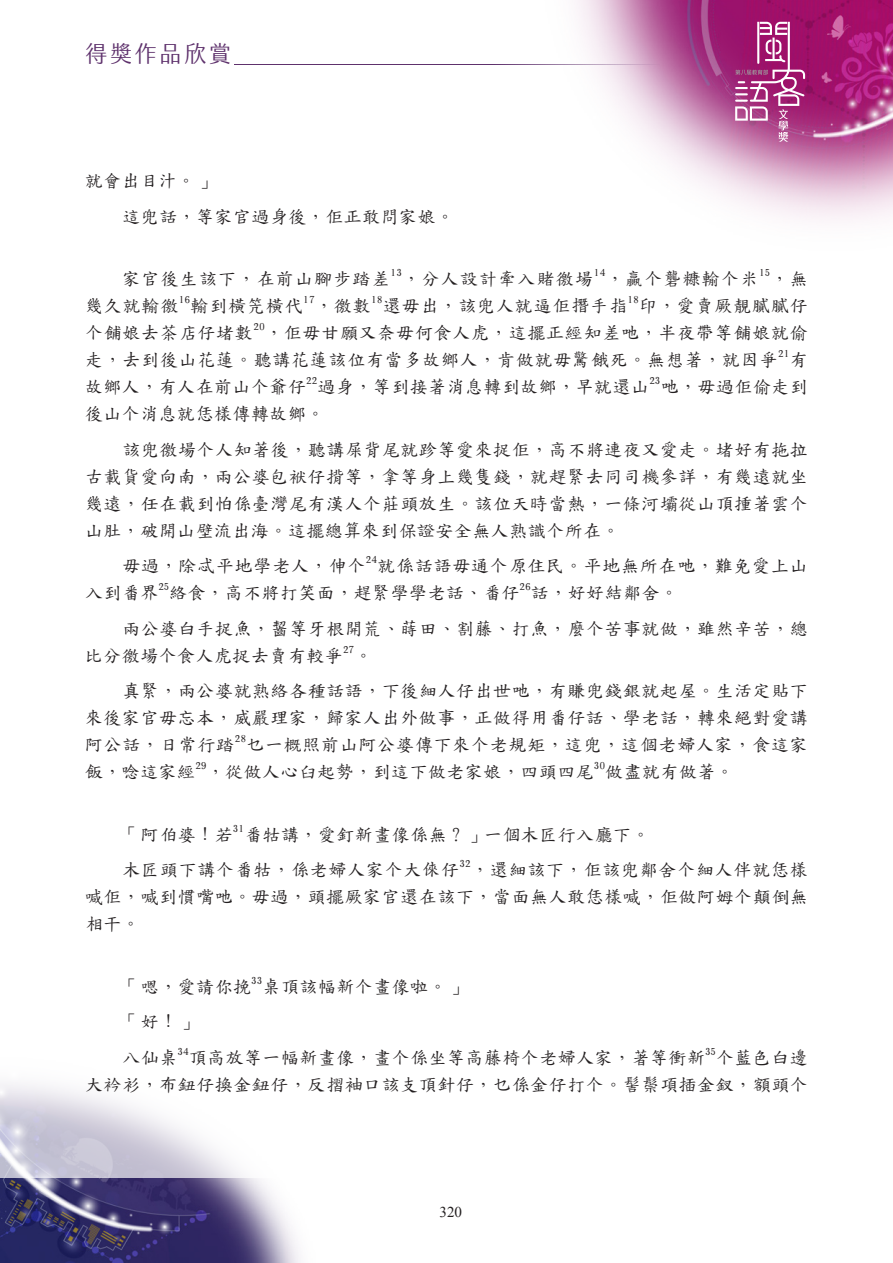
<style>
.page{position:relative;width:893px;height:1263px;background:#fff}
.page>*{position:absolute;margin:0;border:0;box-sizing:border-box;transform-origin:0 0}
.t1{font:22.5px "jf jinxuan fresh 2.2 Book";letter-spacing:.1em;color:#5e316c}
.C_內文{font:18px/27px "TWKAI";letter-spacing:.03em;color:#231f20;text-align:justify}
.C_內文-2{font:18px "TWKAI";letter-spacing:.065em;color:#231f20}
.t2{font:15px "Times New Roman";color:#231f20}
.C_內文-3{font:10.5px "TWKAI";letter-spacing:.04em;color:#231f20}
</style>
<div class="page">
<img style="left:0;top:1178px;width:300px;height:85px">
<img style="left:577px;top:0;width:316px;height:220px">
<svg style="left:735px;top:22px;width:70px;height:120px;background:#b44e8f"></svg>
<hr style="left:234px;top:64px;width:425px;height:1px;background:#5e316c">
<p class="t1" style="left:85px;top:41px;width:148px">得獎作品欣賞</p>
<p class="C_內文" style="left:85px;top:167px;width:130px">就會出目汁。」</p>
<p class="C_內文" style="left:122px;top:202px;width:333px">這兜話，等家官過身後，佢正敢問家娘。</p>
<p class="C_內文-2" style="left:122px;top:265px;width:269px">家官後生該下，在前山腳步踏差</p>
<p class="C_內文-3" style="left:391px;top:265px;width:13px">13</p>
<p class="C_內文-2" style="left:403px;top:265px;width:192px">，分人設計牽入賭徼場</p>
<p class="C_內文-3" style="left:594px;top:265px;width:13px">14</p>
<p class="C_內文-2" style="left:606px;top:265px;width:154px">，贏个礱糠輸个米</p>
<p class="C_內文-3" style="left:759px;top:265px;width:12px">15</p>
<p class="C_內文" style="left:771px;top:265px;width:39px">，無</p>
<p class="C_內文" style="left:85px;top:292px;width:95px">幾久就輸徼</p>
<p class="C_內文-3" style="left:179px;top:292px;width:12px">16</p>
<p class="C_內文" style="left:191px;top:292px;width:114px">輸到橫笐橫代</p>
<p class="C_內文-3" style="left:304px;top:292px;width:12px">17</p>
<p class="C_內文" style="left:315px;top:292px;width:57px">，徼數</p>
<p class="C_內文-3" style="left:372px;top:292px;width:12px">18</p>
<p class="C_內文" style="left:383px;top:292px;width:245px">還毋出，該兜人就逼佢撍手指</p>
<p class="C_內文-3" style="left:628px;top:292px;width:12px">18</p>
<p class="C_內文" style="left:639px;top:292px;width:170px">印，愛賣厥靚膩膩仔</p>
<p class="C_內文" style="left:85px;top:319px;width:169px">个餔娘去茶店仔堵數</p>
<p class="C_內文-3" style="left:254px;top:319px;width:12px">20</p>
<p class="C_內文" style="left:85px;top:319px;width:724px;text-indent:180px">，佢毋甘願又奈毋何食人虎，這擺正經知差吔，半夜帶等餔娘就偷走，去到後山花蓮。聽講花蓮該位有當多故鄉人，肯做就毋驚餓死。無想著，就因爭</p>
<p class="C_內文-3" style="left:779px;top:346px;width:12px">21</p>
<p class="C_內文" style="left:790px;top:346px;width:19px">有</p>
<p class="C_內文" style="left:85px;top:373px;width:222px">故鄉人，有人在前山个爺仔</p>
<p class="C_內文-3" style="left:306px;top:373px;width:12px">22</p>
<p class="C_內文" style="left:318px;top:373px;width:333px">過身，等到接著消息轉到故鄉，早就還山</p>
<p class="C_內文-3" style="left:650px;top:373px;width:12px">23</p>
<p class="C_內文" style="left:661px;top:373px;width:149px">吔，毋過佢偷走到</p>
<p class="C_內文" style="left:85px;top:400px;width:241px">後山个消息就恁樣傳轉故鄉。</p>
<p class="C_內文" style="left:85px;top:435px;width:724px;text-indent:37px">該兜徼場个人知著後，聽講屎背尾就跈等愛來捉佢，高不將連夜又愛走。堵好有拖拉古載貨愛向南，兩公婆包袱仔揹等，拿等身上幾隻錢，就趕緊去同司機參詳，有幾遠就坐幾遠，任在載到怕係臺灣尾有漢人个莊頭放生。該位天時當熱，一條河壩從山頂揰著雲个山肚，破開山壁流出海。這擺總算來到保證安全無人熟識个所在。</p>
<p class="C_內文" style="left:122px;top:552px;width:244px">毋過，除忒平地學老人，伸个</p>
<p class="C_內文-3" style="left:366px;top:552px;width:12px">24</p>
<p class="C_內文" style="left:377px;top:552px;width:432px">就係話語毋通个原住民。平地無所在吔，難免愛上山</p>
<p class="C_內文" style="left:85px;top:579px;width:75px">入到番界</p>
<p class="C_內文-3" style="left:159px;top:579px;width:12px">25</p>
<p class="C_內文" style="left:169px;top:579px;width:352px">絡食，高不將打笑面，趕緊學學老話、番仔</p>
<p class="C_內文-3" style="left:520px;top:579px;width:12px">26</p>
<p class="C_內文" style="left:531px;top:579px;width:149px">話，好好結鄰舍。</p>
<p class="C_內文" style="left:85px;top:614px;width:724px;text-indent:37px">兩公婆白手捉魚，齧等牙根開荒、蒔田、割藤、打魚，麼个苦事就做，雖然辛苦，總比分徼場个食人虎捉去賣有較爭</p>
<p class="C_內文-3" style="left:343px;top:641px;width:12px">27</p>
<p class="C_內文" style="left:354px;top:641px;width:19px">。</p>
<p class="C_內文" style="left:85px;top:677px;width:724px;text-indent:37px">真緊，兩公婆就熟絡各種話語，下後細人仔出世吔，有賺兜錢銀就起屋。生活定貼下來後家官毋忘本，威嚴理家，歸家人出外做事，正做得用番仔話、學老話，轉來絕對愛講阿公話，日常行踏</p>
<p class="C_內文-3" style="left:235px;top:731px;width:12px">28</p>
<p class="C_內文" style="left:246px;top:731px;width:563px">乜一概照前山阿公婆傳下來个老規矩，這兜，這個老婦人家，食這家</p>
<p class="C_內文" style="left:85px;top:758px;width:112px">飯，唸這家經</p>
<p class="C_內文-3" style="left:196px;top:758px;width:12px">29</p>
<p class="C_內文" style="left:207px;top:758px;width:388px">，從做人心臼起勢，到這下做老家娘，四頭四尾</p>
<p class="C_內文-3" style="left:594px;top:758px;width:12px">30</p>
<p class="C_內文" style="left:605px;top:758px;width:130px">做盡就有做著。</p>
<p class="C_內文" style="left:122px;top:820px;width:112px">「阿伯婆！若</p>
<p class="C_內文-3" style="left:233px;top:820px;width:12px">31</p>
<p class="C_內文" style="left:244px;top:820px;width:407px">番牯講，愛釘新畫像係無？」一個木匠行入廳下。</p>
<p class="C_內文" style="left:122px;top:856px;width:338px">木匠頭下講个番牯，係老婦人家个大倈仔</p>
<p class="C_內文-3" style="left:460px;top:856px;width:12px">32</p>
<p class="C_內文" style="left:85px;top:856px;width:724px;text-indent:386px">，還細該下，佢該兜鄰舍个細人伴就恁樣喊佢，喊到慣嘴吔。毋過，頭擺厥家官還在該下，當面無人敢恁樣喊，佢做阿姆个顛倒無相干。</p>
<p class="C_內文" style="left:122px;top:972px;width:130px">「嗯，愛請你挽</p>
<p class="C_內文-3" style="left:252px;top:972px;width:12px">33</p>
<p class="C_內文" style="left:263px;top:972px;width:204px">桌頂該幅新个畫像啦。」</p>
<p class="C_內文" style="left:122px;top:1008px;width:75px">「好！」</p>
<p class="C_內文" style="left:122px;top:1043px;width:56px">八仙桌</p>
<p class="C_內文-3" style="left:178px;top:1043px;width:12px">34</p>
<p class="C_內文" style="left:189px;top:1043px;width:518px">頂高放等一幅新畫像，畫个係坐等高藤椅个老婦人家，著等衝新</p>
<p class="C_內文-3" style="left:706px;top:1043px;width:12px">35</p>
<p class="C_內文" style="left:85px;top:1043px;width:724px;text-align:right">个藍色白邊<br>大衿衫，布鈕仔換金鈕仔，反摺袖口該支頂針仔，乜係金仔打个。髻鬃項插金釵，額頭个</p>
<p class="t2" style="left:439px;top:1202px;width:24px">320</p>
</div>
